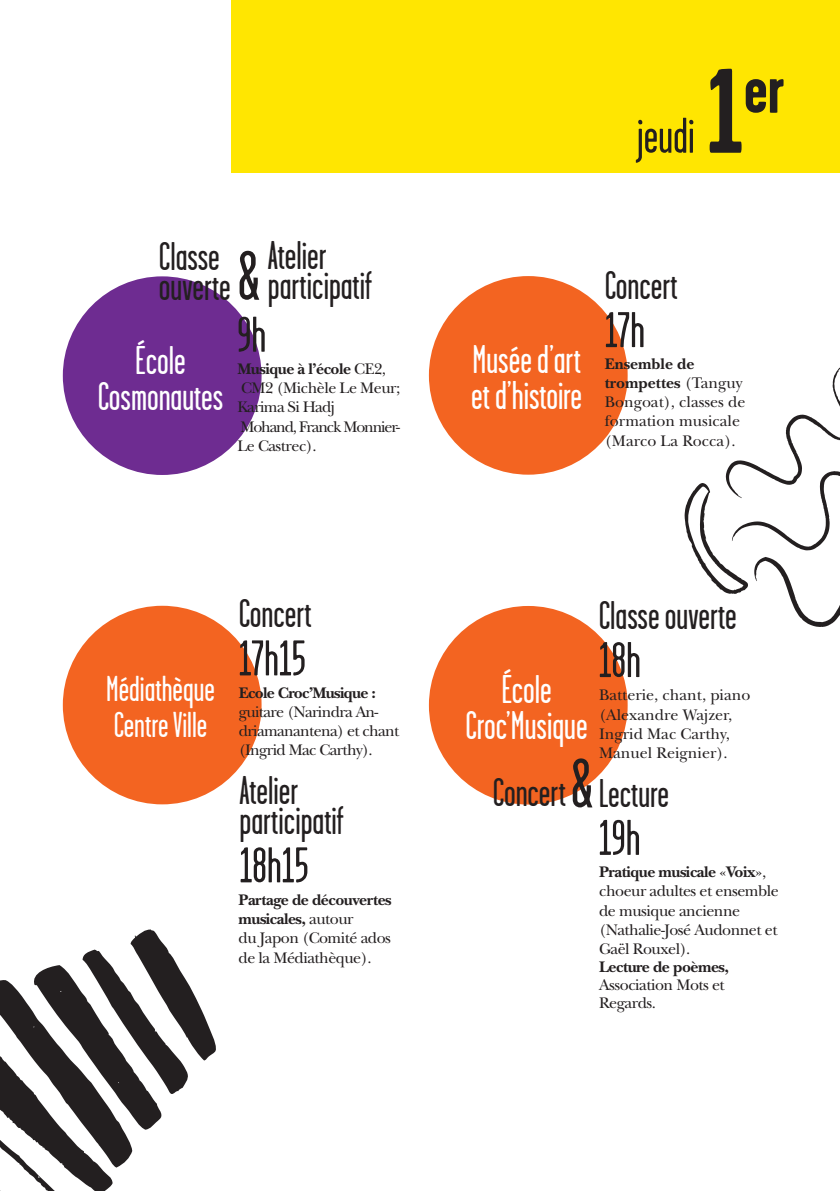
<style>
.page{position:relative;width:840px;height:1191px;background:#fff}
.page>*{position:absolute;margin:0;border:0;box-sizing:border-box;transform-origin:0 0}
.t1{font:700 70px "Garage Gothic";color:#231f20}
.t2{font:50px "Garage Gothic";color:#231f20}
.t3{font:40px/29.4px "Garage Gothic";color:#231f20}
.t4{font:40px/36px "Garage Gothic";color:#fff;text-align:center}
.t5{font:36px/36px "Garage Gothic";color:#fff}
.t6{font:16px/19.2px "New Baskerville Std";letter-spacing:-.03em;color:#231f20}
.t7{font:16px/19.2px "New Baskerville Std";color:#231f20}
.t8{font:700 16px "New Baskerville Std";letter-spacing:-.04em;color:#231f20}
.s1{font-size:70px}
.s2{font-weight:700}
.s3{font-size:120px}
</style>
<div class="page">
<div style="left:231px;top:0;width:608px;height:172px;background:#ffe601"></div>
<div style="left:63px;top:276px;width:198px;height:199px;background:#6e2c91;border-radius:50%"></div>
<div style="left:428px;top:276px;width:199px;height:199px;background:#f36421;border-radius:50%"></div>
<div style="left:63px;top:606px;width:198px;height:198px;background:#f36421;border-radius:50%"></div>
<div style="left:428px;top:606px;width:199px;height:198px;background:#f36421;border-radius:50%"></div>
<svg style="left:0;top:929px;width:216px;height:262px"></svg>
<svg style="left:684px;top:367px;width:156px;height:260px"></svg>
<h3 class="t3" style="left:268px;top:241px;width:60px">Atelier</h3>
<h3 class="t3" style="left:159px;top:242px;width:214px">Classe<br>ouverte <span class="s1">&amp;</span> participatif</h3>
<h3 class="t4" style="left:98px;top:342px;width:127px">École<br>Cosmonautes</h3>
<h2 class="t2" style="left:237px;top:309px;width:30px">9h</h2>
<p class="t6" style="left:237px;top:359px;width:164px"><span class="s2">Musique à l’école</span> CE2,<br>CM2 (Michèle Le Meur;<br>Karima Si Hadj<br>Mohand, Franck Monnier-<br>Le Castrec).</p>
<h3 class="t3" style="left:239px;top:599px;width:74px">Concert</h3>
<h2 class="t2" style="left:239px;top:632px;width:68px">17h15</h2>
<h3 class="t5" style="left:106px;top:671px;width:110px">Médiathèque<br>Centre Ville</h3>
<p class="t8" style="left:239px;top:683px;width:139px">Ecole Croc’Musique :</p>
<p class="t6" style="left:239px;top:702px;width:162px">guitare (Narindra An&shy;driamanantena) et chant (Ingrid Mac Carthy).</p>
<h3 class="t3" style="left:239px;top:776px;width:106px;line-height:30px">Atelier participatif</h3>
<h2 class="t2" style="left:239px;top:839px;width:71px">18h15</h2>
<p class="t6" style="left:238px;top:890px;width:154px"><span class="s2">Partage de découvertes musicales,</span> autour<br>du Japon (Comité ados de la Médiathèque).</p>
<h2 class="t2" style="left:636px;top:110px;width:59px">jeudi</h2>
<h1 class="t1" style="left:706px;top:52px;width:78px"><span class="s3">1</span>er</h1>
<h3 class="t4" style="left:471px;top:342px;width:112px;text-align:left">Musée d’art et d’histoire</h3>
<h3 class="t3" style="left:604px;top:271px;width:74px">Concert</h3>
<h2 class="t2" style="left:604px;top:304px;width:42px">17h</h2>
<p class="t7" style="left:604px;top:354px;width:142px"><span class="s2">Ensemble de trompettes</span> (Tanguy<br>Bongoat), classes de formation musicale (Marco La Rocca).</p>
<h3 class="t3" style="left:598px;top:601px;width:139px">Classe ouverte</h3>
<h2 class="t2" style="left:598px;top:634px;width:44px">18h</h2>
<h3 class="t4" style="left:465px;top:672px;width:124px">École<br>Croc’Musique</h3>
<p class="t7" style="left:599px;top:686px;width:153px">Batterie, chant, piano (Alexandre Wajzer,<br>Ingrid Mac Carthy,<br>Manuel Reignier).</p>
<h3 class="t3" style="left:492px;top:778px;width:178px">Concert<span class="s1">&amp;</span>Lecture</h3>
<h2 class="t2" style="left:598px;top:812px;width:43px">19h</h2>
<p class="t6" style="left:599px;top:862px;width:181px"><span class="s2">Pratique musicale «Voix»</span>, choeur adultes et ensemble de musique ancienne (Nathalie-José Audonnet et<br>Gaël Rouxel).</p>
<p class="t8" style="left:599px;top:957px;width:131px">Lecture de poèmes,</p>
<p class="t6" style="left:599px;top:976px;width:127px;line-height:18px">Association Mots et<br>Regards.</p>
</div>
